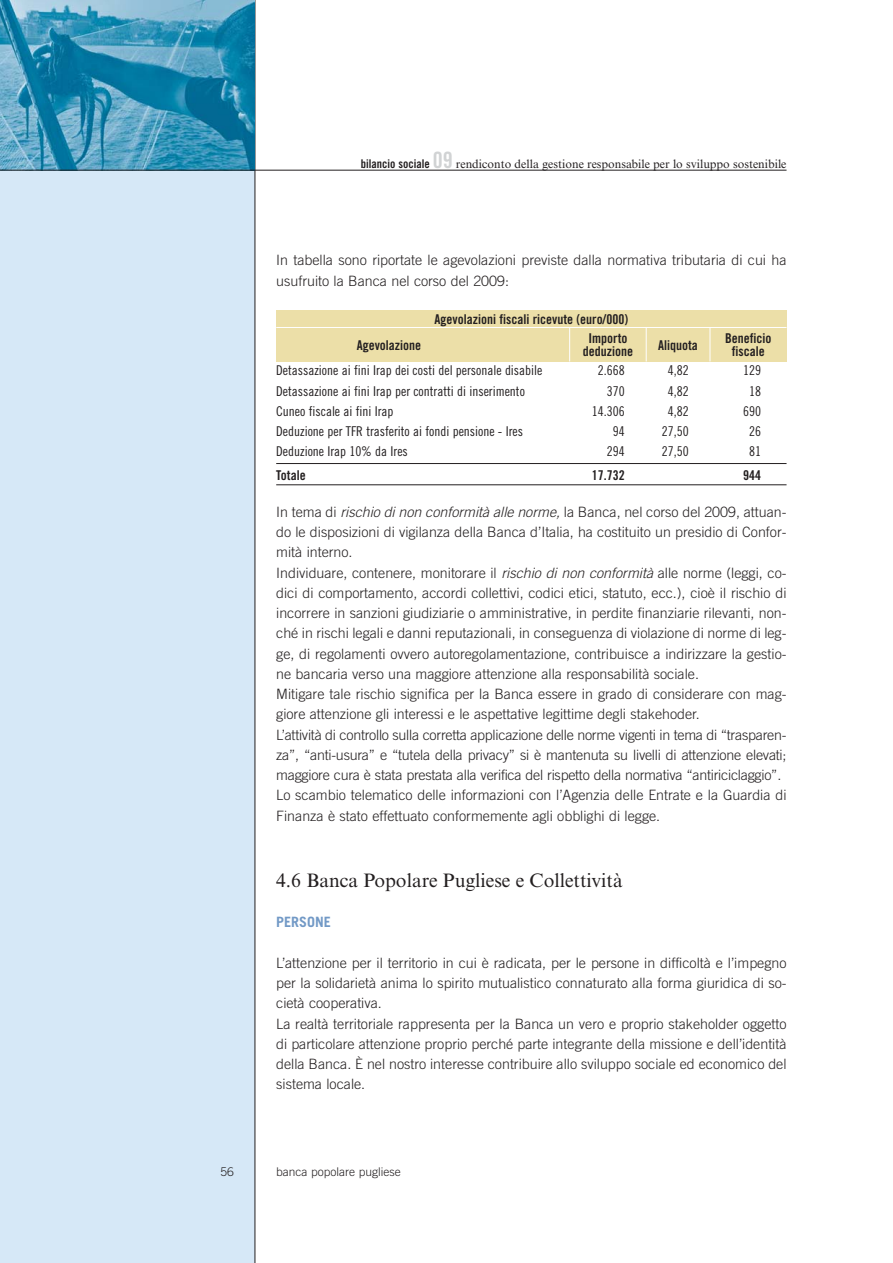
<style>
.page{position:relative;width:893px;height:1263px;background:#fff}
.page>*{position:absolute;margin:0;border:0;box-sizing:border-box;transform-origin:0 0}
.t1{font:19.5px "Times NRMT";color:#231f20}
.t2{font:300 14.25px/20.2px "Trade Gothic";color:#231f20}
.t3{font:700 14.25px "Trade Gothic";color:#7299c6}
.t4{font:13.5px "Trade Gothic Cond Eighteen";color:#231f20}
.t5{font:13.5px/18.8px "Trade Gothic Bold Cond Twenty";color:#231f20;text-align:right}
.t6{font:12px "Times NRMT";color:#231f20}
.t7{font:300 12px "Trade Gothic";color:#231f20}
.s1{font-family:"Trade Gothic Bold Cond Twenty"}
.s2{font-family:"Trade Gothic Bold Cond Twenty";font-size:22.5px;color:#d1d3d4}
.s3{font-style:italic}
</style>
<div class="page">
<div style="left:0;top:0;width:255px;height:1263px;background:#d6e8f7"></div>
<hr style="left:255px;top:0;width:1px;height:1263px;background:#231f20">
<img style="left:0;top:0;width:255px;height:170px">
<hr style="left:0;top:170px;width:786px;height:1px;background:#231f20">
<div style="left:276px;top:310px;width:510px;height:52px;background:#ecdfa8"></div>
<hr style="left:276px;top:485px;width:510px;height:1px;background:#231f20">
<hr style="left:276px;top:463px;width:510px;height:1px;background:#231f20">
<hr style="left:569px;top:327px;width:1px;height:34px;background:#fff">
<hr style="left:646px;top:327px;width:1px;height:34px;background:#fff">
<hr style="left:709px;top:327px;width:1px;height:34px;background:#fff">
<hr style="left:276px;top:327px;width:510px;height:1px;background:#fff">
<p class="t6" style="left:361px;top:160px;width:427px"><span class="s1">bilancio sociale</span> <span class="s2">09</span> rendiconto della gestione responsabile per lo sviluppo sostenibile</p>
<p class="t2" style="left:276px;top:252px;width:512px">In tabella sono riportate le agevolazioni previste dalla normativa tributaria di cui ha usufruito la Banca nel corso del 2009:</p>
<p class="t5" style="left:435px;top:311px;width:195px">Agevolazioni fiscali ricevute (euro/000)<br>Importo</p>
<p class="t5" style="left:583px;top:343px;width:52px">deduzione</p>
<p class="t5" style="left:658px;top:337px;width:41px">Aliquota</p>
<p class="t5" style="left:725px;top:332px;width:48px;line-height:13.5px;text-align:center">Beneficio fiscale</p>
<p class="t4" style="left:276px;top:366px;width:268px">Detassazione ai fini Irap dei costi del personale disabile</p>
<p class="t4" style="left:598px;top:366px;width:28px">2.668</p>
<p class="t4" style="left:668px;top:366px;width:22px">4,82</p>
<p class="t4" style="left:743px;top:366px;width:19px">129</p>
<p class="t4" style="left:276px;top:386px;width:250px">Detassazione ai fini Irap per contratti di inserimento</p>
<p class="t4" style="left:607px;top:386px;width:19px">370</p>
<p class="t4" style="left:668px;top:386px;width:22px">4,82</p>
<p class="t4" style="left:749px;top:386px;width:13px">18</p>
<p class="t4" style="left:276px;top:406px;width:119px">Cuneo fiscale ai fini Irap</p>
<p class="t4" style="left:592px;top:406px;width:34px">14.306</p>
<p class="t4" style="left:668px;top:406px;width:22px">4,82</p>
<p class="t4" style="left:743px;top:406px;width:19px">690</p>
<p class="t4" style="left:276px;top:426px;width:248px">Deduzione per TFR trasferito ai fondi pensione - Ires</p>
<p class="t4" style="left:613px;top:426px;width:13px">94</p>
<p class="t4" style="left:662px;top:426px;width:28px">27,50</p>
<p class="t4" style="left:749px;top:426px;width:13px">26</p>
<p class="t4" style="left:276px;top:446px;width:133px">Deduzione Irap 10% da Ires</p>
<p class="t4" style="left:607px;top:446px;width:19px">294</p>
<p class="t4" style="left:662px;top:446px;width:28px">27,50</p>
<p class="t4" style="left:749px;top:446px;width:13px">81</p>
<p class="t5" style="left:276px;top:467px;width:31px">Totale</p>
<p class="t5" style="left:592px;top:467px;width:34px">17.732</p>
<p class="t5" style="left:743px;top:467px;width:19px">944</p>
<p class="t5" style="left:357px;top:337px;width:66px">Agevolazione</p>
<p class="t2" style="left:276px;top:503px;width:512px">In tema di <span class="s3">rischio di non conformità alle norme,</span> la Banca, nel corso del 2009, attuan&shy;do le disposizioni di vigilanza della Banca d’Italia, ha costituito un presidio di Confor&shy;mità interno.<br>Individuare, contenere, monitorare il <span class="s3">rischio di non conformità</span> alle norme (leggi, co&shy;dici di comportamento, accordi collettivi, codici etici, statuto, ecc.), cioè il rischio di incorrere in sanzioni giudiziarie o amministrative, in perdite finanziarie rilevanti, non&shy;ché in rischi legali e danni reputazionali, in conseguenza di violazione di norme di leg&shy;ge, di regolamenti ovvero autoregolamentazione, contribuisce a indirizzare la gestio&shy;ne bancaria verso una maggiore attenzione alla responsabilità sociale.<br>Mitigare tale rischio significa per la Banca essere in grado di considerare con mag&shy;giore attenzione gli interessi e le aspettative legittime degli stakehoder.<br>L’attività di controllo sulla corretta applicazione delle norme vigenti in tema di “trasparen&shy;za”, “anti-usura” e “tutela della privacy” si è mantenuta su livelli di attenzione elevati; maggiore cura è stata prestata alla verifica del rispetto della normativa “antiriciclaggio”.<br>Lo scambio telematico delle informazioni con l’Agenzia delle Entrate e la Guardia di Finanza è stato effettuato conformemente agli obblighi di legge.</p>
<h1 class="t1" style="left:276px;top:873px;width:348px">4.6 Banca Popolare Pugliese e Collettività</h1>
<p class="t3" style="left:276px;top:917px;width:56px">PERSONE</p>
<p class="t2" style="left:276px;top:954px;width:512px">L’attenzione per il territorio in cui è radicata, per le persone in difficoltà e l’impegno per la solidarietà anima lo spirito mutualistico connaturato alla forma giuridica di so&shy;cietà cooperativa.<br>La realtà territoriale rappresenta per la Banca un vero e proprio stakeholder oggetto di particolare attenzione proprio perché parte integrante della missione e dell’identità della Banca. È nel nostro interesse contribuire allo sviluppo sociale ed economico del sistema locale.</p>
<p class="t7" style="left:220px;top:1167px;width:15px">56</p>
<p class="t7" style="left:276px;top:1167px;width:126px">banca popolare pugliese</p>
</div>
